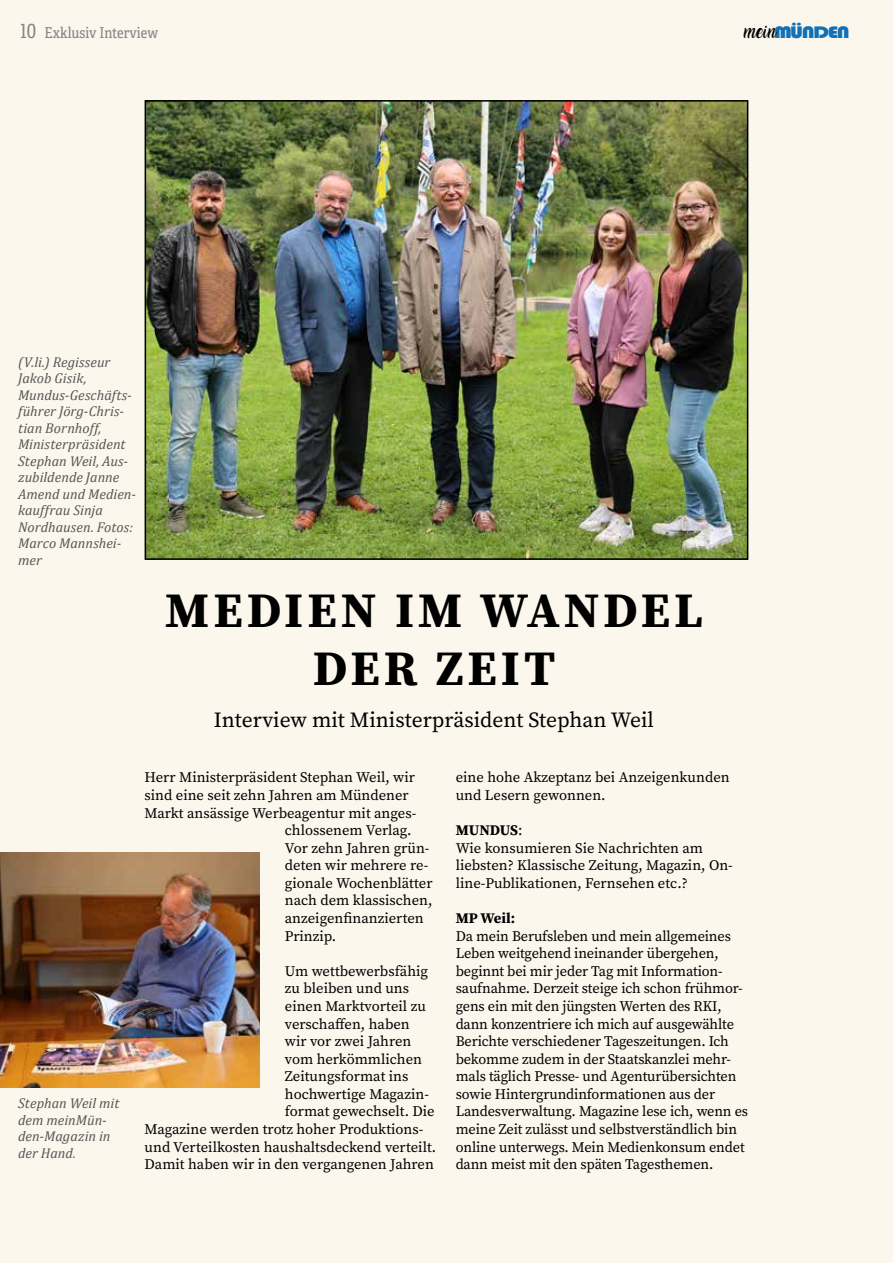
<style>
.page{position:relative;width:893px;height:1263px;background:#fbf7ed}
.page>*{position:absolute;margin:0;border:0;box-sizing:border-box;transform-origin:0 0}
.t1{font:700 49.35px/58.7px "Source Serif Pro";letter-spacing:.08em;color:#000;text-align:center}
.t2{font:21.6px "Source Serif Pro";color:#000}
.t3{font:19.5px "Adelle Condensed";color:#878787}
.t4{font:17.25px "Bauhaus 93";letter-spacing:-.07em;color:#1071b8;scale:1.27 1}
.t5{font:15px "Adelle Condensed";color:#878787}
.t6{font:14.7px/17.5px "Source Serif Pro";letter-spacing:-.01em;color:#000}
.t7{font:700 14.7px "Source Serif Pro";color:#000}
.t8{font:italic 14.25px/16.5px "Cambria";color:#575756}
.s1{font-family:"Amarillo";font-size:12.9px;color:#000}
.s2{font-weight:700}
</style>
<div class="page">
<img style="left:148px;top:103px;width:597px;height:454px">
<div style="left:145px;top:100px;width:603px;height:460px;border:2px solid #000"></div>
<img style="left:0;top:853px;width:259px;height:235px">
<h3 class="t3" style="left:21px;top:17px;width:17px">10</h3>
<p class="t4" style="left:744px;top:23px;width:85px"><span class="s1">MEIN</span>MÜNDEN</p>
<p class="t5" style="left:45px;top:22px;width:115px">Exklusiv Interview</p>
<p class="t8" style="left:18px;top:353px;width:119px">(V.li.) Regisseur<br>Jakob Gisik,<br>Mundus-Geschäfts&shy;führer Jörg-Chris&shy;tian Bornhoff,<br>Ministerpräsident<br>Stephan Weil, Aus&shy;zubildende Janne<br>Amend und Medien&shy;kauffrau Sinja<br>Nordhausen. Fotos:<br>Marco Mannshei&shy;mer</p>
<p class="t8" style="left:18px;top:1094px;width:103px">Stephan Weil mit dem meinMün&shy;den-Magazin in der Hand.</p>
<h1 class="t1" style="left:165px;top:580px;width:539px">MEDIEN IM WANDEL<br>DER ZEIT</h1>
<h2 class="t2" style="left:214px;top:705px;width:441px">Interview mit Ministerpräsident Stephan Weil</h2>
<p class="t6" style="left:145px;top:769px;width:272px">Herr Ministerpräsident Stephan Weil, wir</p>
<p class="t6" style="left:145px;top:786px;width:266px">sind eine seit zehn Jahren am Mündener</p>
<p class="t6" style="left:145px;top:804px;width:273px">Markt ansässige Werbeagentur mit anges-</p>
<p class="t6" style="left:285px;top:821px;width:128px">chlossenem Verlag.</p>
<p class="t6" style="left:285px;top:839px;width:146px">Vor zehn Jahren grün-</p>
<p class="t6" style="left:285px;top:856px;width:145px">deten wir mehrere re-</p>
<p class="t6" style="left:285px;top:874px;width:149px">gionale Wochenblätter</p>
<p class="t6" style="left:285px;top:892px;width:149px">nach dem klassischen,</p>
<p class="t6" style="left:285px;top:909px;width:140px">anzeigenfinanzierten</p>
<p class="t6" style="left:285px;top:927px;width:53px">Prinzip.</p>
<p class="t6" style="left:285px;top:962px;width:145px">Um wettbewerbsfähig</p>
<p class="t6" style="left:285px;top:980px;width:126px">zu bleiben und uns</p>
<p class="t6" style="left:285px;top:997px;width:142px">einen Marktvorteil zu</p>
<p class="t6" style="left:285px;top:1015px;width:126px">verschaffen, haben</p>
<p class="t6" style="left:285px;top:1032px;width:128px">wir vor zwei Jahren</p>
<p class="t6" style="left:285px;top:1050px;width:139px">vom herkömmlichen</p>
<p class="t6" style="left:285px;top:1067px;width:125px">Zeitungsformat ins</p>
<p class="t6" style="left:285px;top:1085px;width:145px">hochwertige Magazin-</p>
<p class="t6" style="left:285px;top:1103px;width:151px">format gewechselt. Die</p>
<p class="t6" style="left:145px;top:1120px;width:280px">Magazine werden trotz hoher Produktions-</p>
<p class="t6" style="left:145px;top:1138px;width:293px">und Verteilkosten haushaltsdeckend verteilt.</p>
<p class="t6" style="left:145px;top:1155px;width:291px">Damit haben wir in den vergangenen Jahren</p>
<p class="t6" style="left:456px;top:769px;width:275px">eine hohe Akzeptanz bei Anzeigenkunden und Lesern gewonnen.</p>
<p class="t6" style="left:456px;top:821px;width:279px"><span class="s2">MUNDUS</span>:<br>Wie konsumieren Sie Nachrichten am liebsten? Klassische Zeitung, Magazin, On&shy;line-Publikationen, Fernsehen etc.?</p>
<p class="t7" style="left:456px;top:908px;width:61px">MP Weil:</p>
<p class="t6" style="left:456px;top:927px;width:294px">Da mein Berufsleben und mein allgemeines Leben weitgehend ineinander übergehen, beginnt bei mir jeder Tag mit Information&shy;saufnahme. Derzeit steige ich schon frühmor&shy;gens ein mit den jüngsten Werten des RKI, dann konzentriere ich mich auf ausgewählte Berichte verschiedener Tageszeitungen. Ich bekomme zudem in der Staatskanzlei mehr&shy;mals täglich Presse- und Agenturübersichten sowie Hintergrundinformationen aus der Landesverwaltung. Magazine lese ich, wenn es meine Zeit zulässt und selbstverständlich bin online unterwegs. Mein Medienkonsum endet dann meist mit den späten Tagesthemen.</p>
</div>
